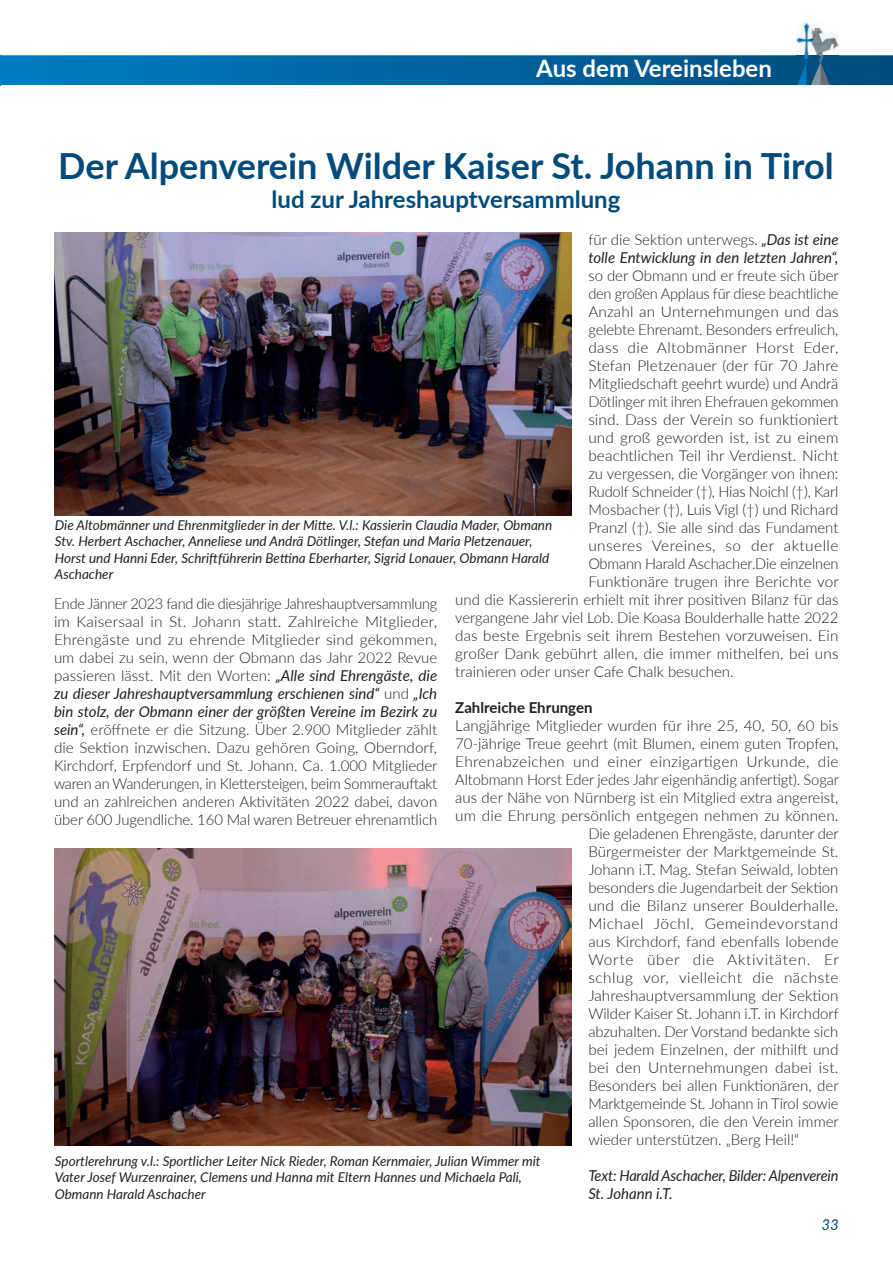
<style>
.page{position:relative;width:893px;height:1263px;background:#fff}
.page>*{position:absolute;margin:0;border:0;box-sizing:border-box;transform-origin:0 0}
.t1{font:700 36px "Lato";color:#004b7b}
.t2{font:700 24px "Lato";color:#004b7b}
.t3{font:700 24px "Lato";color:#fff}
.t4{font:300 15px/18px "Lato";color:#231f20;text-align:justify}
.t5{font:italic 15px/18px "Lato";letter-spacing:-.01em;color:#231f20}
.t6{font:300 15px "Lato";letter-spacing:.03em;color:#231f20}
.t7{font:300 15px "Lato";letter-spacing:.02em;color:#231f20}
.t8{font:300 15px "Lato";letter-spacing:.035em;color:#231f20}
.t9{font:300 15px "Lato";letter-spacing:.025em;color:#231f20}
.t10{font:300 15px "Lato";letter-spacing:.045em;color:#231f20}
.t11{font:700 15px "Lato";color:#231f20}
.t12{font:italic 15px "Lato";color:#004b7b}
.t13{font:italic 13.5px/16.2px "Lato";color:#231f20}
.s1{font-weight:300;font-style:normal}
.s2{font-weight:400;font-style:italic}
</style>
<div class="page">
<svg style="left:0;top:55px;width:893px;height:30px;background:#0265a0"></svg>
<img style="left:54px;top:233px;width:517px;height:282px">
<img style="left:55px;top:848px;width:516px;height:297px">
<img style="left:796px;top:23px;width:43px;height:61px">
<h2 class="t3" style="left:536px;top:50px;width:237px">Aus dem Vereinsleben</h2>
<h1 class="t1" style="left:58px;top:139px;width:777px">Der Alpenverein Wilder Kaiser St. Johann in Tirol</h1>
<h2 class="t2" style="left:272px;top:181px;width:350px">lud zur Jahreshauptversammlung</h2>
<p class="t5" style="left:588px;top:230px;width:252px"><span class="s1">für die Sektion unterwegs.</span> „Das ist eine tolle Entwicklung in den letzten Jahren“,</p>
<p class="t4" style="left:588px;top:266px;width:252px">so der Obmann und er freute sich über</p>
<p class="t4" style="left:588px;top:284px;width:252px">den großen Applaus für diese beachtliche</p>
<p class="t4" style="left:588px;top:302px;width:252px">Anzahl an Unternehmungen und das</p>
<p class="t4" style="left:588px;top:320px;width:252px">gelebte Ehrenamt. Besonders erfreulich,</p>
<p class="t9" style="left:588px;top:337px;width:252px">dass die Altobmänner Horst Eder,</p>
<p class="t4" style="left:588px;top:356px;width:252px">Stefan Pletzenauer (der für 70 Jahre</p>
<p class="t4" style="left:588px;top:374px;width:252px">Mitgliedschaft geehrt wurde) und Andrä</p>
<p class="t4" style="left:588px;top:392px;width:252px">Dötlinger mit ihren Ehefrauen gekommen</p>
<p class="t4" style="left:588px;top:410px;width:252px">sind. Dass der Verein so funktioniert</p>
<p class="t4" style="left:588px;top:428px;width:252px">und groß geworden ist, ist zu einem</p>
<p class="t4" style="left:588px;top:446px;width:252px">beachtlichen Teil ihr Verdienst. Nicht</p>
<p class="t4" style="left:588px;top:464px;width:252px">zu vergessen, die Vorgänger von ihnen:</p>
<p class="t4" style="left:588px;top:482px;width:252px">Rudolf Schneider (†), Hias Noichl (†), Karl</p>
<p class="t4" style="left:588px;top:500px;width:252px">Mosbacher (†), Luis Vigl (†) und Richard</p>
<p class="t4" style="left:588px;top:518px;width:252px">Pranzl (†). Sie alle sind das Fundament</p>
<p class="t6" style="left:588px;top:535px;width:252px">unseres Vereines, so der aktuelle</p>
<p class="t4" style="left:588px;top:554px;width:252px">Obmann Harald Aschacher.Die einzelnen</p>
<p class="t4" style="left:588px;top:572px;width:252px">Funktionäre trugen ihre Berichte vor</p>
<p class="t4" style="left:455px;top:590px;width:385px">und die Kassiererin erhielt mit ihrer positiven Bilanz für das</p>
<p class="t4" style="left:455px;top:608px;width:385px">vergangene Jahr viel Lob. Die Koasa Boulderhalle hatte 2022</p>
<p class="t4" style="left:455px;top:626px;width:385px">das beste Ergebnis seit ihrem Bestehen vorzuweisen. Ein</p>
<p class="t4" style="left:455px;top:644px;width:385px">großer Dank gebührt allen, die immer mithelfen, bei uns</p>
<p class="t4" style="left:455px;top:662px;width:280px">trainieren oder unser Cafe Chalk besuchen.</p>
<p class="t11" style="left:455px;top:696px;width:139px">Zahlreiche Ehrungen</p>
<p class="t4" style="left:455px;top:716px;width:385px">Langjährige Mitglieder wurden für ihre 25, 40, 50, 60 bis</p>
<p class="t4" style="left:455px;top:734px;width:385px">70-jährige Treue geehrt (mit Blumen, einem guten Tropfen,</p>
<p class="t7" style="left:455px;top:751px;width:385px">Ehrenabzeichen und einer einzigartigen Urkunde, die</p>
<p class="t4" style="left:455px;top:770px;width:385px">Altobmann Horst Eder jedes Jahr eigenhändig anfertigt). Sogar</p>
<p class="t4" style="left:455px;top:788px;width:385px">aus der Nähe von Nürnberg ist ein Mitglied extra angereist,</p>
<p class="t4" style="left:455px;top:806px;width:385px">um die Ehrung persönlich entgegen nehmen zu können.</p>
<p class="t4" style="left:588px;top:824px;width:252px">Die geladenen Ehrengäste, darunter der</p>
<p class="t4" style="left:588px;top:842px;width:252px">Bürgermeister der Marktgemeinde St.</p>
<p class="t4" style="left:588px;top:860px;width:252px">Johann i.T. Mag. Stefan Seiwald, lobten</p>
<p class="t4" style="left:588px;top:878px;width:252px">besonders die Jugendarbeit der Sektion</p>
<p class="t4" style="left:588px;top:896px;width:252px">und die Bilanz unserer Boulderhalle.</p>
<p class="t8" style="left:588px;top:913px;width:252px">Michael Jöchl, Gemeindevorstand</p>
<p class="t4" style="left:588px;top:932px;width:252px">aus Kirchdorf, fand ebenfalls lobende</p>
<p class="t10" style="left:588px;top:949px;width:252px">Worte über die Aktivitäten. Er</p>
<p class="t6" style="left:588px;top:967px;width:252px">schlug vor, vielleicht die nächste</p>
<p class="t4" style="left:588px;top:986px;width:252px">Jahreshauptversammlung der Sektion</p>
<p class="t4" style="left:588px;top:1004px;width:252px">Wilder Kaiser St. Johann i.T. in Kirchdorf</p>
<p class="t4" style="left:588px;top:1022px;width:252px">abzuhalten. Der Vorstand bedankte sich</p>
<p class="t4" style="left:588px;top:1040px;width:252px">bei jedem Einzelnen, der mithilft und</p>
<p class="t4" style="left:588px;top:1058px;width:252px">bei den Unternehmungen dabei ist.</p>
<p class="t4" style="left:588px;top:1076px;width:252px">Besonders bei allen Funktionären, der</p>
<p class="t4" style="left:588px;top:1094px;width:252px">Marktgemeinde St. Johann in Tirol sowie</p>
<p class="t4" style="left:588px;top:1112px;width:252px">allen Sponsoren, die den Verein immer</p>
<p class="t4" style="left:588px;top:1130px;width:212px">wieder unterstützen. „Berg Heil!“</p>
<p class="t5" style="left:588px;top:1166px;width:252px">Text: Harald Aschacher, Bilder: Alpenverein<br>St. Johann i.T.</p>
<p class="t13" style="left:55px;top:517px;width:499px">Die Altobmänner und Ehrenmitglieder in der Mitte. V.l.: Kassierin Claudia Mader, Obmann Stv. Herbert Aschacher, Anneliese und Andrä Dötlinger, Stefan und Maria Pletzenauer, Horst und Hanni Eder, Schriftführerin Bettina Eberharter, Sigrid Lonauer, Obmann Harald Aschacher</p>
<p class="t4" style="left:54px;top:594px;width:385px">Ende Jänner 2023 fand die diesjährige Jahreshauptversammlung im Kaisersaal in St. Johann statt. Zahlreiche Mitglieder, Ehrengäste und zu ehrende Mitglieder sind gekommen, um dabei zu sein, wenn der Obmann das Jahr 2022 Revue passieren lässt. Mit den Worten: <span class="s2">„Alle sind Ehrengäste, die zu dieser Jahreshauptversammlung erschienen sind“</span> und <span class="s2">„Ich bin stolz, der Obmann einer der größten Vereine im Bezirk zu sein“,</span> eröffnete er die Sitzung. Über 2.900 Mitglieder zählt die Sektion inzwischen. Dazu gehören Going, Oberndorf, Kirchdorf, Erpfendorf und St. Johann. Ca. 1.000 Mitglieder waren an Wanderungen, in Klettersteigen, beim Sommerauftakt und an zahlreichen anderen Aktivitäten 2022 dabei, davon über 600 Jugendliche. 160 Mal waren Betreuer ehrenamtlich</p>
<p class="t13" style="left:55px;top:1153px;width:487px">Sportlerehrung v.l.: Sportlicher Leiter Nick Rieder, Roman Kernmaier, Julian Wimmer mit<br>Vater Josef Wurzenrainer, Clemens und Hanna mit Eltern Hannes und Michaela Pali,<br>Obmann Harald Aschacher</p>
<p class="t12" style="left:822px;top:1213px;width:19px">33</p>
</div>
